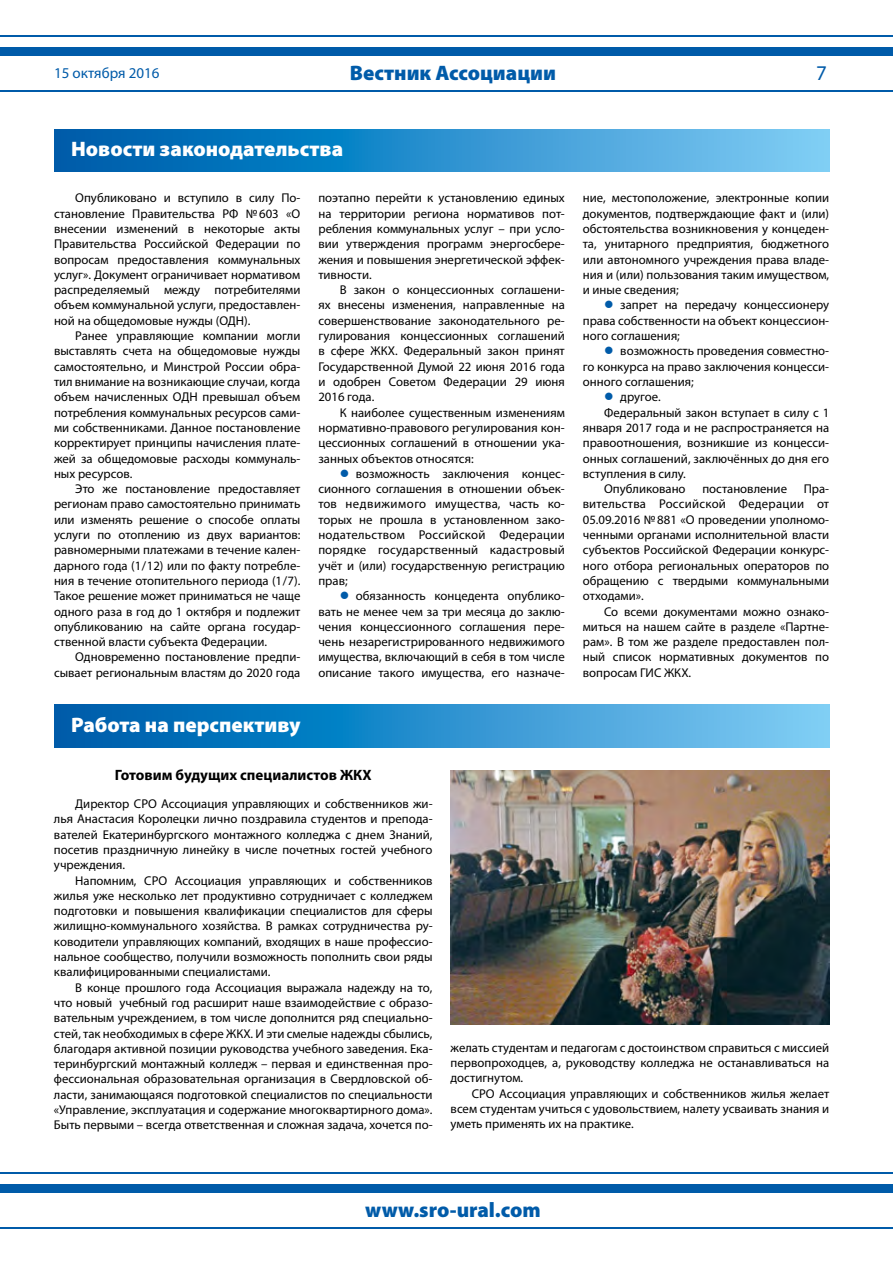
<style>
.page{position:relative;width:893px;height:1263px;background:#fff}
.page>*{position:absolute;margin:0;border:0;box-sizing:border-box;transform-origin:0 0}
.t1{font:900 21px "Myriad Pro";color:#fff}
.t2{font:900 21px "Myriad Pro";color:#005ba9}
.t3{font:21px "Myriad Pro";color:#005ba9}
.t4{font:700 15px "Myriad Pro";color:#000}
.t5{font:15px "Myriad Pro";color:#005ba9}
.t6{font:12.75px/15.3px "Myriad Pro";color:#000;text-align:justify}
.s1{color:#005ba9}
</style>
<div class="page">
<div style="left:0;top:1184px;width:893px;height:8px;background:#005ba9"></div>
<hr style="left:0;top:1227px;width:893px;height:1px;background:#005ba9">
<hr style="left:0;top:1172px;width:893px;height:1px;background:#005ba9">
<div style="left:0;top:47px;width:893px;height:9px;background:#005ba9"></div>
<hr style="left:0;top:90px;width:893px;height:1px;background:#005ba9">
<hr style="left:0;top:35px;width:893px;height:1px;background:#005ba9">
<svg style="left:54px;top:129px;width:775px;height:43px;background:#2f92cf"></svg>
<svg style="left:54px;top:705px;width:775px;height:42px;background:#2f92cf"></svg>
<img style="left:451px;top:770px;width:378px;height:254px">
<p class="t5" style="left:54px;top:64px;width:107px">15 октября 2016</p>
<h1 class="t2" style="left:350px;top:61px;width:208px">Вестник Ассоциации</h1>
<h1 class="t3" style="left:816px;top:60px;width:12px">7</h1>
<h1 class="t1" style="left:71px;top:137px;width:274px">Новости законодательства</h1>
<p class="t6" style="left:54px;top:190px;width:248px;text-indent:21px">Опубликовано и вступило в силу По&shy;становление Правительства РФ №603 «О внесении изменений в некоторые акты Правительства Российской Федерации по вопросам предоставления коммунальных услуг». Документ ограничивает нормативом распределяемый между потребителями объем коммунальной услуги, предоставлен&shy;ной на общедомовые нужды (ОДН</p>
<p class="t6" style="left:244px;top:313px;width:8px">).</p>
<p class="t6" style="left:75px;top:328px;width:227px">Ранее управляющие компании могли</p>
<p class="t6" style="left:54px;top:343px;width:248px">выставлять счета на общедомовые нужды</p>
<p class="t6" style="left:54px;top:359px;width:248px">самостоятельно, и Минстрой России обра-</p>
<p class="t6" style="left:54px;top:374px;width:248px">тил внимание на возникающие случаи, когда</p>
<p class="t6" style="left:54px;top:389px;width:128px">объем начисленных ОДН</p>
<p class="t6" style="left:54px;top:389px;width:248px;text-indent:149px">превышал объем потребления коммунальных ресурсов сами&shy;ми собственниками. Данное постановление корректирует принципы начисления плате&shy;жей за общедомовые расходы коммуналь&shy;ных ресурсов.</p>
<p class="t6" style="left:54px;top:481px;width:248px;text-indent:21px">Это же постановление предоставляет регионам право самостоятельно принимать или изменять решение о способе оплаты услуги по отоплению из двух вариантов: равномерными платежами в течение кален&shy;дарного года (1/12) или по факту потребле&shy;ния в течение отопительного периода (1/7).<br>Такое решение может приниматься не чаще одного раза в год до 1 октября и подлежит опубликованию на сайте органа государ&shy;ственной власти субъекта Федерации.</p>
<p class="t6" style="left:54px;top:649px;width:248px;text-align:right">Одновременно постановление предпи&shy;сывает региональным властям до 2020 года</p>
<h1 class="t1" style="left:71px;top:713px;width:231px">Работа на перспективу</h1>
<p class="t6" style="left:318px;top:190px;width:248px">поэтапно перейти к установлению единых на территории региона нормативов пот&shy;ребления коммунальных услуг – при усло&shy;вии утверждения программ энергосбере&shy;жения и повышения энергетической эффек&shy;тивности.</p>
<p class="t6" style="left:318px;top:282px;width:248px;text-indent:21px">В закон о концессионных соглашени&shy;ях внесены изменения, направленные на совершенствование законодательного ре&shy;гулирования концессионных соглашений в сфере ЖКХ</p>
<p class="t6" style="left:318px;top:343px;width:248px;text-indent:77px">. Федеральный закон принят Государственной Думой 22 июня 2016 года и одобрен Советом Федерации 29 июня 2016 года.</p>
<p class="t6" style="left:318px;top:404px;width:248px;text-indent:21px">К наиболее существенным изменениям нормативно-правового регулирования кон&shy;цессионных соглашений в отношении ука&shy;занных объектов относятся:</p>
<p class="t6" style="left:318px;top:466px;width:248px;text-indent:21px"><span class="s1">●</span> возможность заключения концес&shy;сионного соглашения в отношении объек&shy;тов недвижимого имущества, часть ко&shy;торых не прошла в установленном зако&shy;нодательством Российской Федерации порядке государственный кадастровый учёт и (или) государственную регистрацию прав;</p>
<p class="t6" style="left:318px;top:588px;width:248px;text-indent:21px"><span class="s1">●</span> обязанность концедента опублико&shy;вать не менее чем за три месяца до заклю&shy;чения концессионного соглашения пере&shy;чень незарегистрированного недвижимого имущества, включающий в себя в том числе описание такого имущества, его назначе-</p>
<p class="t4" style="left:115px;top:766px;width:258px">Готовим будущих специалистов ЖКХ</p>
<p class="t6" style="left:583px;top:190px;width:248px">ние, местоположение, электронные копии документов, подтверждающие факт и (или) обстоятельства возникновения у концеден&shy;та, унитарного предприятия, бюджетного или автономного учреждения права владе&shy;ния и (или) пользования таким имуществом, и иные сведения;</p>
<p class="t6" style="left:583px;top:297px;width:248px;text-indent:21px"><span class="s1">●</span> запрет на передачу концессионеру права собственности на объект концессион&shy;ного соглашения;</p>
<p class="t6" style="left:583px;top:343px;width:248px;text-indent:21px"><span class="s1">●</span> возможность проведения совместно&shy;го конкурса на право заключения концесси&shy;онного соглашения;</p>
<p class="t6" style="left:604px;top:389px;width:58px"><span class="s1">●</span> другое.</p>
<p class="t6" style="left:604px;top:404px;width:227px">Федеральный закон вступает в силу с 1</p>
<p class="t6" style="left:583px;top:420px;width:248px">января 2017 года и не распространяется на</p>
<p class="t6" style="left:583px;top:435px;width:248px">правоотношения, возникшие из концесси-</p>
<p class="t6" style="left:583px;top:450px;width:248px">онных соглашений, заключённых до дня его</p>
<p class="t6" style="left:583px;top:466px;width:104px">вступления в силу.</p>
<p class="t6" style="left:604px;top:481px;width:83px">Опубликовано</p>
<p class="t6" style="left:702px;top:481px;width:86px">постановление</p>
<p class="t6" style="left:583px;top:481px;width:248px;text-indent:221px">Пра&shy;вительства Российской Федерации от 05.09.2016 №881 «О проведении уполномо&shy;ченными органами исполнительной власти субъектов Российской Федерации конкурс&shy;ного отбора региональных операторов по обращению с твердыми коммунальными отходами».</p>
<p class="t6" style="left:583px;top:603px;width:248px;text-indent:21px">Со всеми документами можно ознако&shy;миться на нашем сайте в разделе «Партне&shy;рам». В том же разделе предоставлен пол&shy;ный список нормативных документов по вопросам ГИС</p>
<p class="t6" style="left:664px;top:665px;width:10px">ЖКХ</p>
<p class="t6" style="left:689px;top:665px;width:4px">.</p>
<p class="t6" style="left:75px;top:796px;width:67px">Директор СРО</p>
<p class="t6" style="left:161px;top:796px;width:273px">Ассоциация управляющих и собственников жи-</p>
<p class="t6" style="left:54px;top:811px;width:380px">лья Анастасия Королецки лично поздравила студентов и препода-</p>
<p class="t6" style="left:54px;top:826px;width:380px">вателей Екатеринбургского монтажного колледжа с днем Знаний,</p>
<p class="t6" style="left:54px;top:842px;width:380px">посетив праздничную линейку в числе почетных гостей учебного</p>
<p class="t6" style="left:54px;top:857px;width:73px">учреждения.</p>
<p class="t6" style="left:75px;top:872px;width:78px">Напомним, СРО</p>
<p class="t6" style="left:54px;top:872px;width:380px;text-indent:121px">Ассоциация управляющих и собственников жилья уже несколько лет продуктивно сотрудничает с колледжем подготовки и повышения квалификации специалистов для сферы жилищно-коммунального хозяйства. В рамках сотрудничества ру&shy;ководители управляющих компаний, входящих в наше профессио&shy;нальное сообщество, получили возможность пополнить свои ряды квалифицированными специалистами.</p>
<p class="t6" style="left:54px;top:979px;width:380px;text-indent:21px">В конце прошлого года Ассоциация выражала надежду на то, что новый учебный год расширит наше взаимодействие с образо&shy;вательным учреждением, в том числе дополнится ряд специально&shy;стей, так необходимых в сфере ЖКХ</p>
<p class="t6" style="left:54px;top:1025px;width:380px;text-indent:197px">. И эти смелые надежды сбылись, благодаря активной позиции руководства учебного заведения. Ека&shy;теринбургский монтажный колледж – первая и единственная про&shy;фессиональная образовательная организация в Свердловской об&shy;ласти, занимающаяся подготовкой специалистов по специальности «Управление, эксплуатация и содержание многоквартирного дома».<br>Быть первыми – всегда ответственная и сложная задача, хочется по-</p>
<p class="t6" style="left:451px;top:1040px;width:380px">желать студентам и педагогам с достоинством справиться с миссией</p>
<p class="t6" style="left:451px;top:1055px;width:380px">первопроходцев, а, руководству колледжа не останавливаться на</p>
<p class="t6" style="left:451px;top:1070px;width:74px">достигнутом.</p>
<p class="t6" style="left:472px;top:1085px;width:9px">СРО</p>
<p class="t6" style="left:451px;top:1085px;width:380px;text-indent:48px">Ассоциация управляющих и собственников жилья желает всем студентам учиться с удовольствием, налету усваивать знания и уметь применять их на практике.</p>
<h1 class="t2" style="left:365px;top:1197px;width:177px">www.sro-ural.com</h1>
</div>
